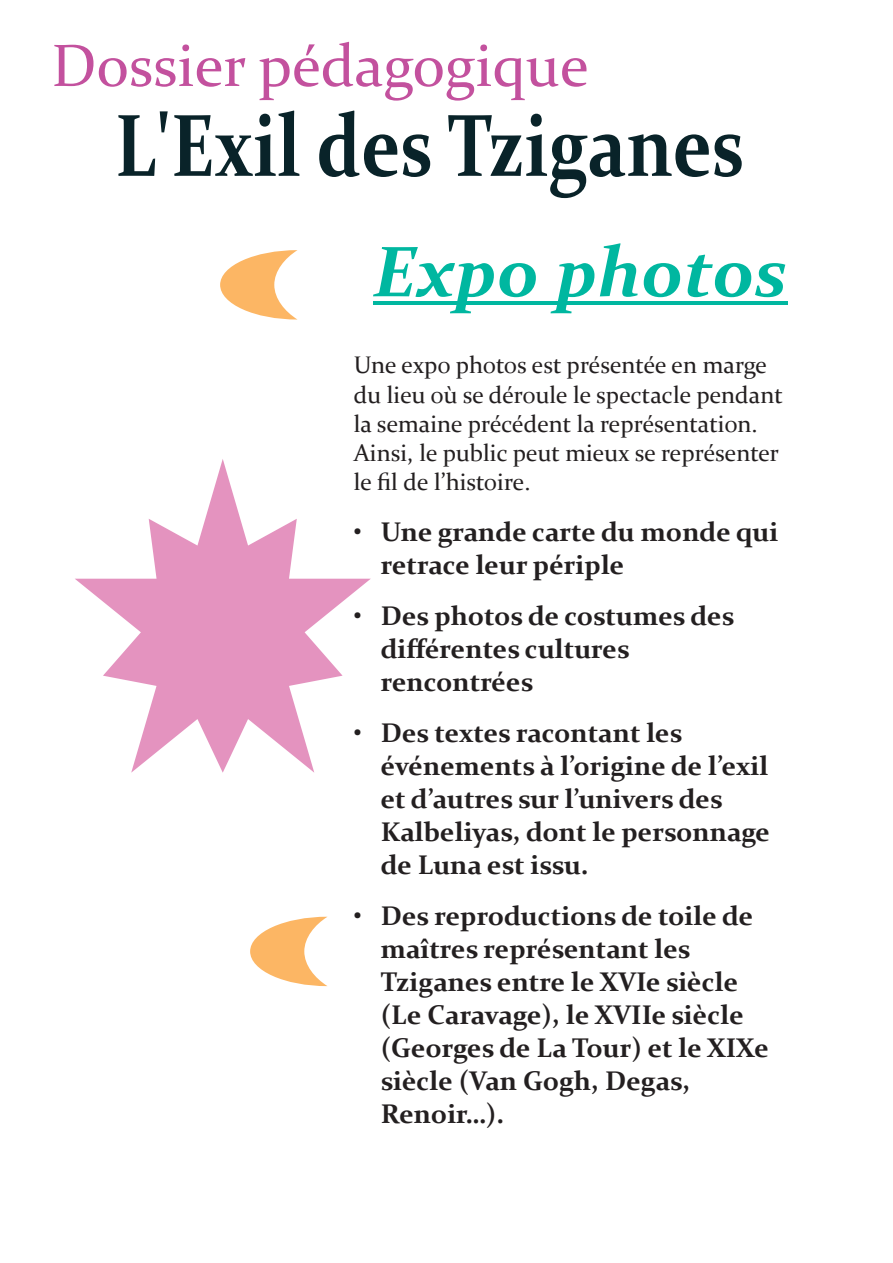
<style>
.page{position:relative;width:893px;height:1263px;background:#fff}
.page>*{position:absolute;margin:0;border:0;box-sizing:border-box;transform-origin:0 0}
.t1{font:700 88.65px "Constantia";color:#092329;scale:.81 1}
.t2{font:italic 700 72px "Constantia";color:#00b7a0}
.t3{font:60px "Constantia";color:#c3519e}
.t4{font:700 27px/33px "Constantia";color:#231f20}
.t5{font:24px/29.2px "Constantia";color:#231f20}
</style>
<div class="page">
<hr style="left:373px;top:302px;width:414px;height:3px;background:#00b7a0">
<svg style="left:75px;top:459px;width:296px;height:314px"></svg>
<svg style="left:220px;top:250px;width:77px;height:69px"></svg>
<svg style="left:250px;top:917px;width:77px;height:69px"></svg>
<h3 class="t3" style="left:51px;top:41px;width:539px">Dossier pédagogique</h3>
<h1 class="t1" style="left:115px;top:109px;width:779px">L'Exil des Tziganes</h1>
<h2 class="t2" style="left:373px;top:242px;width:416px">Expo photos</h2>
<p class="t5" style="left:354px;top:353px;width:431px">Une expo photos est présentée en marge du lieu où se déroule le spectacle pendant la semaine précédent la représentation.<br>Ainsi, le public peut mieux se représenter le fil de l’histoire.</p>
<p class="t4" style="left:381px;top:518px;width:399px;text-indent:-27px">• Une grande carte du monde qui retrace leur périple</p>
<p class="t4" style="left:381px;top:602px;width:355px;text-indent:-27px">• Des photos de costumes des différentes cultures rencontrées</p>
<p class="t4" style="left:381px;top:719px;width:391px;text-indent:-27px">• Des textes racontant les événements à l’origine de l’exil et d’autres sur l’univers des<br>Kalbeliyas, dont le personnage de Luna est issu.</p>
<p class="t4" style="left:381px;top:902px;width:390px;text-indent:-27px">• Des reproductions de toile de maîtres représentant les<br>Tziganes entre le XVIe siècle (Le Caravage), le XVIIe siècle (Georges de La Tour) et le XIXe siècle (Van Gogh, Degas,<br>Renoir…).</p>
</div>
